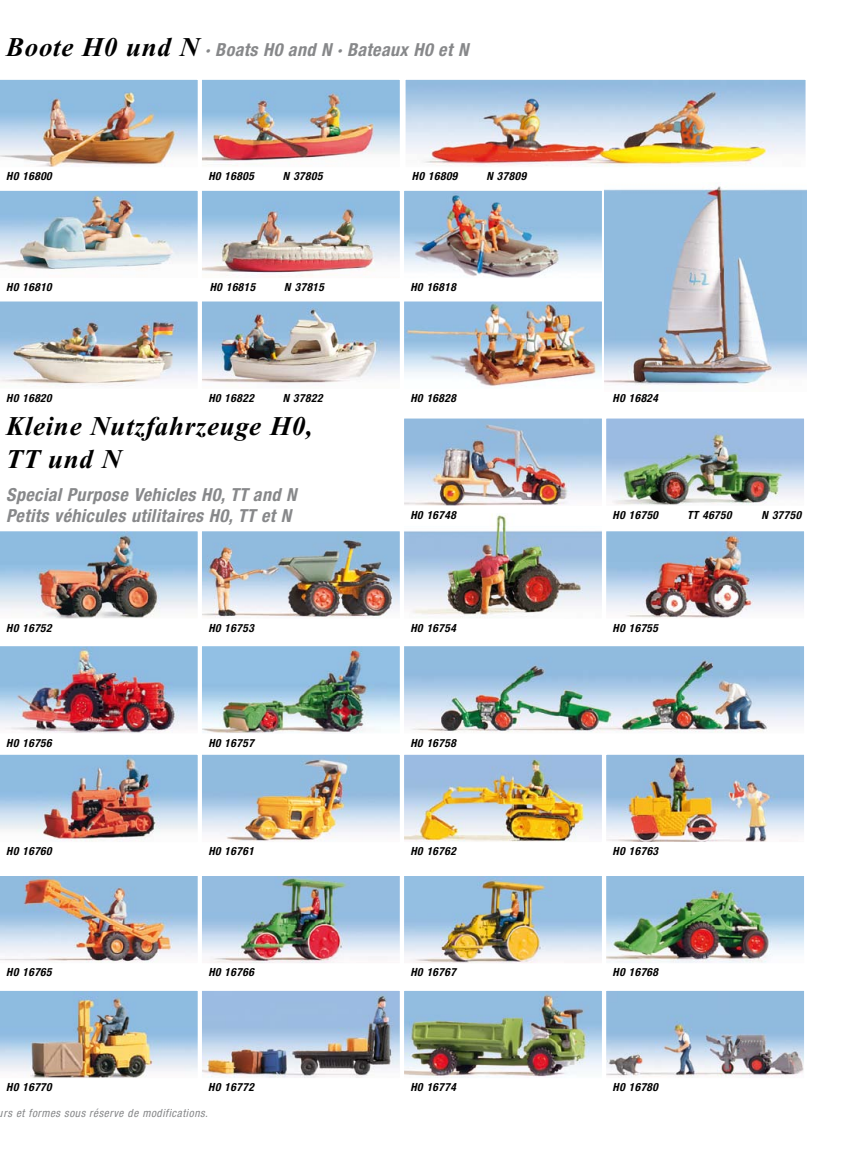
<style>
.page{position:relative;width:851px;height:1149px;background:#fff}
.page>*{position:absolute;margin:0;border:0;box-sizing:border-box;transform-origin:0 0}
.t1{font:italic 700 27px/33px "Times New Roman";letter-spacing:.025em;color:#000}
.t2{font:italic 700 condensed 18px/21px "Helvetica Neue";color:#87888a}
.t3{font:italic 700 condensed 11.25px "Helvetica Neue";color:#000}
.t4{font:italic condensed 11.25px "Helvetica Neue";color:#87888a}
.s1{font-family:"Times New Roman";font-stretch:normal;font-size:27px;color:#000}
</style>
<div class="page">
<img style="left:405px;top:755px;width:196px;height:85px">
<div style="left:402px;top:752px;width:202px;height:91px;border:2px solid #fff"></div>
<img style="left:203px;top:302px;width:196px;height:81px">
<div style="left:200px;top:299px;width:202px;height:92px;border:2px solid #fff"></div>
<img style="left:203px;top:991px;width:196px;height:85px">
<div style="left:200px;top:988px;width:202px;height:91px;border:2px solid #fff"></div>
<img style="left:405px;top:991px;width:196px;height:85px">
<div style="left:402px;top:988px;width:202px;height:91px;border:2px solid #fff"></div>
<img style="left:203px;top:647px;width:196px;height:85px">
<div style="left:200px;top:644px;width:202px;height:91px;border:2px solid #fff"></div>
<img style="left:203px;top:755px;width:196px;height:85px">
<div style="left:200px;top:752px;width:202px;height:91px;border:2px solid #fff"></div>
<img style="left:203px;top:876px;width:196px;height:86px">
<div style="left:200px;top:873px;width:202px;height:92px;border:2px solid #fff"></div>
<img style="left:405px;top:192px;width:196px;height:85px">
<div style="left:402px;top:189px;width:202px;height:91px;border:2px solid #fff"></div>
<img style="left:0;top:531px;width:198px;height:88px">
<img style="left:0;top:990px;width:198px;height:88px">
<img style="left:607px;top:532px;width:196px;height:85px">
<div style="left:604px;top:529px;width:202px;height:91px;border:2px solid #fff"></div>
<img style="left:607px;top:991px;width:196px;height:85px">
<div style="left:604px;top:988px;width:202px;height:91px;border:2px solid #fff"></div>
<img style="left:405px;top:647px;width:398px;height:85px">
<div style="left:402px;top:644px;width:404px;height:91px;border:2px solid #fff"></div>
<img style="left:405px;top:514px;width:196px;height:103px">
<img style="left:0;top:301px;width:198px;height:85px">
<img style="left:203px;top:532px;width:196px;height:85px">
<div style="left:200px;top:529px;width:202px;height:91px;border:2px solid #fff"></div>
<img style="left:0;top:646px;width:198px;height:87px">
<img style="left:0;top:754px;width:198px;height:87px">
<img style="left:0;top:876px;width:198px;height:87px">
<img style="left:406px;top:81px;width:398px;height:85px">
<div style="left:403px;top:78px;width:404px;height:91px;border:2px solid #fff"></div>
<img style="left:0;top:190px;width:198px;height:81px">
<img style="left:203px;top:192px;width:196px;height:85px">
<div style="left:200px;top:189px;width:202px;height:91px;border:2px solid #fff"></div>
<img style="left:0;top:79px;width:198px;height:88px">
<img style="left:203px;top:81px;width:196px;height:85px">
<div style="left:200px;top:78px;width:202px;height:91px;border:2px solid #fff"></div>
<img style="left:607px;top:755px;width:196px;height:85px">
<div style="left:604px;top:752px;width:202px;height:91px;border:2px solid #fff"></div>
<img style="left:405px;top:876px;width:196px;height:86px">
<div style="left:402px;top:873px;width:202px;height:92px;border:2px solid #fff"></div>
<img style="left:607px;top:876px;width:196px;height:86px">
<div style="left:604px;top:873px;width:202px;height:92px;border:2px solid #fff"></div>
<img style="left:405px;top:302px;width:196px;height:84px">
<div style="left:402px;top:299px;width:202px;height:92px;border:2px solid #fff"></div>
<img style="left:607px;top:419px;width:196px;height:85px">
<div style="left:604px;top:416px;width:202px;height:91px;border:2px solid #fff"></div>
<img style="left:405px;top:419px;width:196px;height:85px">
<div style="left:402px;top:416px;width:202px;height:91px;border:2px solid #fff"></div>
<img style="left:604px;top:186px;width:202px;height:199px">
<h2 class="t2" style="left:6px;top:39px;width:468px"><span class="s1">B o o t e H0 u n d N</span> · Boats H0 and N · Bateaux H0 et N</h2>
<p class="t3" style="left:6px;top:169px;width:50px">H0 16800</p>
<p class="t3" style="left:208px;top:169px;width:50px">H0 16805</p>
<p class="t3" style="left:283px;top:169px;width:44px">N 37805</p>
<p class="t3" style="left:412px;top:169px;width:50px">H0 16809</p>
<p class="t3" style="left:486px;top:169px;width:44px">N 37809</p>
<p class="t3" style="left:6px;top:280px;width:50px">H0 16810</p>
<p class="t3" style="left:210px;top:280px;width:50px">H0 16815</p>
<p class="t3" style="left:284px;top:280px;width:44px">N 37815</p>
<p class="t3" style="left:410px;top:280px;width:50px">H0 16818</p>
<p class="t3" style="left:6px;top:391px;width:50px">H0 16820</p>
<p class="t3" style="left:208px;top:391px;width:50px">H0 16822</p>
<p class="t3" style="left:283px;top:391px;width:44px">N 37822</p>
<p class="t3" style="left:410px;top:391px;width:50px">H0 16828</p>
<p class="t3" style="left:612px;top:391px;width:50px">H0 16824</p>
<h1 class="t1" style="left:6px;top:409px;width:308px">Kleine Nutzfahrzeuge H0,<br>TT und N</h1>
<h2 class="t2" style="left:6px;top:483px;width:296px">Special Purpose Vehicles H0,TT and N<br>Petits véhicules utilitaires H0,TT et N</h2>
<p class="t3" style="left:410px;top:508px;width:50px">H0 16748</p>
<p class="t3" style="left:612px;top:508px;width:50px">H0 16750</p>
<p class="t3" style="left:687px;top:508px;width:49px">TT 46750</p>
<p class="t3" style="left:761px;top:508px;width:44px">N 37750</p>
<p class="t3" style="left:6px;top:620px;width:50px">H0 16752</p>
<p class="t3" style="left:208px;top:620px;width:50px">H0 16753</p>
<p class="t3" style="left:410px;top:620px;width:50px">H0 16754</p>
<p class="t3" style="left:612px;top:620px;width:50px">H0 16755</p>
<p class="t3" style="left:6px;top:735px;width:50px">H0 16756</p>
<p class="t3" style="left:208px;top:735px;width:50px">H0 16757</p>
<p class="t3" style="left:410px;top:735px;width:50px">H0 16758</p>
<p class="t3" style="left:6px;top:844px;width:50px">H0 16760</p>
<p class="t3" style="left:208px;top:844px;width:50px">H0 16761</p>
<p class="t3" style="left:410px;top:844px;width:50px">H0 16762</p>
<p class="t3" style="left:612px;top:844px;width:50px">H0 16763</p>
<p class="t3" style="left:6px;top:965px;width:50px">H0 16765</p>
<p class="t3" style="left:6px;top:1080px;width:50px">H0 16770</p>
<p class="t3" style="left:208px;top:965px;width:50px">H0 16766</p>
<p class="t3" style="left:410px;top:965px;width:50px">H0 16767</p>
<p class="t3" style="left:612px;top:965px;width:50px">H0 16768</p>
<p class="t3" style="left:208px;top:1080px;width:50px">H0 16772</p>
<p class="t3" style="left:410px;top:1080px;width:50px">H0 16774</p>
<p class="t3" style="left:612px;top:1080px;width:50px">H0 16780</p>
<p class="t4" style="left:-2px;top:1105px;width:214px">urs et formes sous réserve de modifications.</p>
</div>
